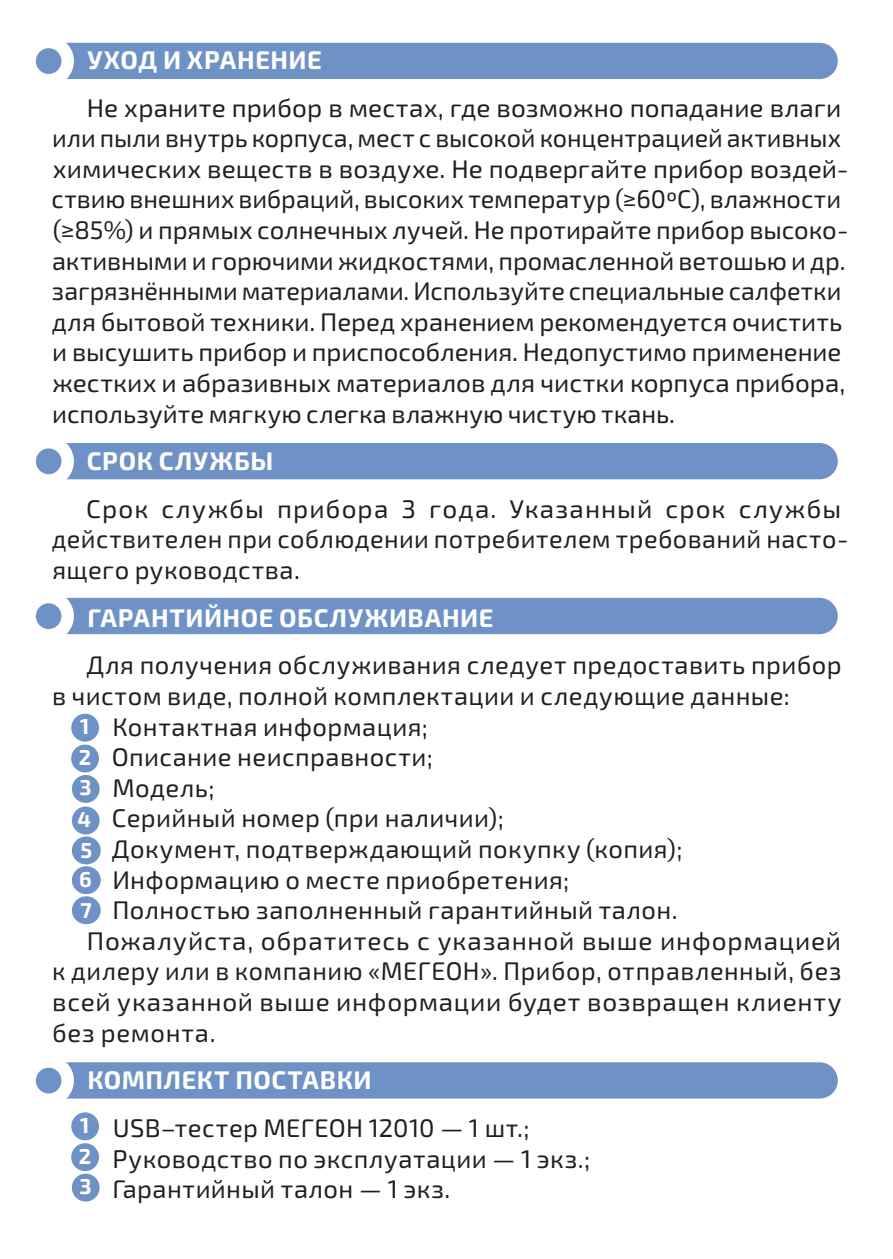
<style>
.page{position:relative;width:893px;height:1259px;background:#fff}
.page>*{position:absolute;margin:0;border:0;box-sizing:border-box;transform-origin:0 0}
.стиль_текста{font:25.5px/30.6px "Exo 2.0";letter-spacing:.01em;color:#231f20}
.заголовки{font:700 25.5px "Exo 2.0";letter-spacing:.02em;color:#fff}
.Стиль_абзаца_3{font:700 21.6px "Exo 2.0";color:#fff}
</style>
<div class="page">
<div style="left:66px;top:42px;width:772px;height:37px;background:#6e92c6"></div>
<svg style="left:30px;top:42px;width:38px;height:38px"></svg>
<div style="left:23px;top:36px;width:51px;height:50px;border:12px solid #fff;border-radius:50%"></div>
<div style="left:67px;top:443px;width:771px;height:37px;background:#6e92c6"></div>
<svg style="left:30px;top:442px;width:38px;height:38px"></svg>
<div style="left:23px;top:436px;width:51px;height:51px;border:12px solid #fff;border-radius:50%"></div>
<div style="left:66px;top:597px;width:772px;height:38px;background:#6e92c6"></div>
<svg style="left:30px;top:597px;width:38px;height:38px"></svg>
<div style="left:23px;top:591px;width:51px;height:50px;border:12px solid #fff;border-radius:50%"></div>
<div style="left:67px;top:1062px;width:771px;height:37px;background:#6e92c6"></div>
<svg style="left:30px;top:1061px;width:38px;height:38px"></svg>
<div style="left:23px;top:1055px;width:51px;height:51px;border:12px solid #fff;border-radius:50%"></div>
<div style="left:71px;top:713px;width:28px;height:28px;background:#6e92c6;border-radius:50%"></div>
<div style="left:71px;top:1112px;width:28px;height:28px;background:#6e92c6;border-radius:50%"></div>
<div style="left:71px;top:744px;width:28px;height:28px;background:#6e92c6;border-radius:50%"></div>
<div style="left:71px;top:1143px;width:28px;height:28px;background:#6e92c6;border-radius:50%"></div>
<div style="left:72px;top:775px;width:28px;height:28px;background:#6e92c6;border-radius:50%"></div>
<div style="left:72px;top:1173px;width:28px;height:28px;background:#6e92c6;border-radius:50%"></div>
<div style="left:72px;top:806px;width:28px;height:28px;background:#6e92c6;border-radius:50%"></div>
<div style="left:72px;top:836px;width:29px;height:28px;background:#6e92c6;border-radius:50%"></div>
<div style="left:72px;top:866px;width:29px;height:28px;background:#6e92c6;border-radius:50%"></div>
<div style="left:72px;top:896px;width:29px;height:28px;background:#6e92c6;border-radius:50%"></div>
<p class="заголовки" style="left:87px;top:45px;width:236px">УХОД И ХРАНЕНИЕ</p>
<p class="стиль_текста" style="left:52px;top:93px;width:798px;text-indent:35px">Не храните прибор в местах, где возможно попадание влаги или пыли внутрь корпуса, мест с высокой концентрацией активных химических веществ в воздухе. Не подвергайте прибор воздей&shy;ствию внешних вибраций, высоких температур (≥60ºС), влажности (≥85%) и прямых солнечных лучей. Не протирайте прибор высоко&shy;активными и горючими жидкостями, промасленной ветошью и др. загрязнёнными материалами. Используйте специальные салфетки для бытовой техники. Перед хранением рекомендуется очистить и высушить прибор и приспособления. Недопустимо применение жестких и абразивных материалов для чистки корпуса прибора, используйте мягкую слегка влажную чистую ткань.</p>
<p class="заголовки" style="left:87px;top:446px;width:188px">СРОК СЛУЖБЫ</p>
<p class="стиль_текста" style="left:52px;top:494px;width:798px;text-indent:35px">Срок службы прибора 3 года. Указанный срок службы действителен при соблюдении потребителем требований насто&shy;ящего руководства.</p>
<p class="заголовки" style="left:87px;top:602px;width:408px">ГАРАНТИЙНОЕ ОБСЛУЖИВАНИЕ</p>
<p class="стиль_текста" style="left:52px;top:650px;width:791px;text-indent:34px">Для получения обслуживания следует предоставить прибор в чистом виде, полной комплектации и следующие данные:</p>
<p class="стиль_текста" style="left:80px;top:712px;width:350px">1. Контактная информация;</p>
<p class="стиль_текста" style="left:80px;top:742px;width:355px">1. Описание неисправности;</p>
<p class="стиль_текста" style="left:80px;top:773px;width:136px">1. Модель;</p>
<p class="стиль_текста" style="left:80px;top:803px;width:426px">1. Серийный номер (при наличии);</p>
<p class="стиль_текста" style="left:80px;top:834px;width:604px">1. Документ, подтверждающий покупку (копия);</p>
<p class="стиль_текста" style="left:80px;top:865px;width:491px">1. Информацию о месте приобретения;</p>
<p class="стиль_текста" style="left:80px;top:895px;width:599px">1. Полностью заполненный гарантийный талон.</p>
<p class="стиль_текста" style="left:52px;top:926px;width:791px;text-align:justify;text-indent:35px">Пожалуйста, обратитесь с указанной выше информацией к дилеру или в компанию «МЕГЕОН». Прибор, отправленный, без всей указанной выше информации будет возвращен клиенту без ремонта.</p>
<p class="заголовки" style="left:87px;top:1065px;width:286px">КОМПЛЕКТ ПОСТАВКИ</p>
<p class="стиль_текста" style="left:80px;top:1113px;width:451px">1. USB–тестер МЕГЕОН 12010 — 1 шт.;</p>
<p class="стиль_текста" style="left:80px;top:1143px;width:512px">1. Руководство по эксплуатации — 1 экз.;</p>
<p class="стиль_текста" style="left:80px;top:1174px;width:372px">1. Гарантийный талон — 1 экз.</p>
<p class="Стиль_абзаца_3" style="left:80px;top:713px;width:11px">1</p>
<p class="Стиль_абзаца_3" style="left:79px;top:744px;width:14px">2</p>
<p class="Стиль_абзаца_3" style="left:79px;top:774px;width:14px">3</p>
<p class="Стиль_абзаца_3" style="left:78px;top:806px;width:15px">4</p>
<p class="Стиль_абзаца_3" style="left:80px;top:837px;width:13px">5</p>
<p class="Стиль_абзаца_3" style="left:79px;top:867px;width:14px">6</p>
<p class="Стиль_абзаца_3" style="left:80px;top:897px;width:13px">7</p>
<p class="Стиль_абзаца_3" style="left:80px;top:1112px;width:11px">1</p>
<p class="Стиль_абзаца_3" style="left:79px;top:1143px;width:14px">2</p>
<p class="Стиль_абзаца_3" style="left:79px;top:1173px;width:14px">3</p>
</div>
